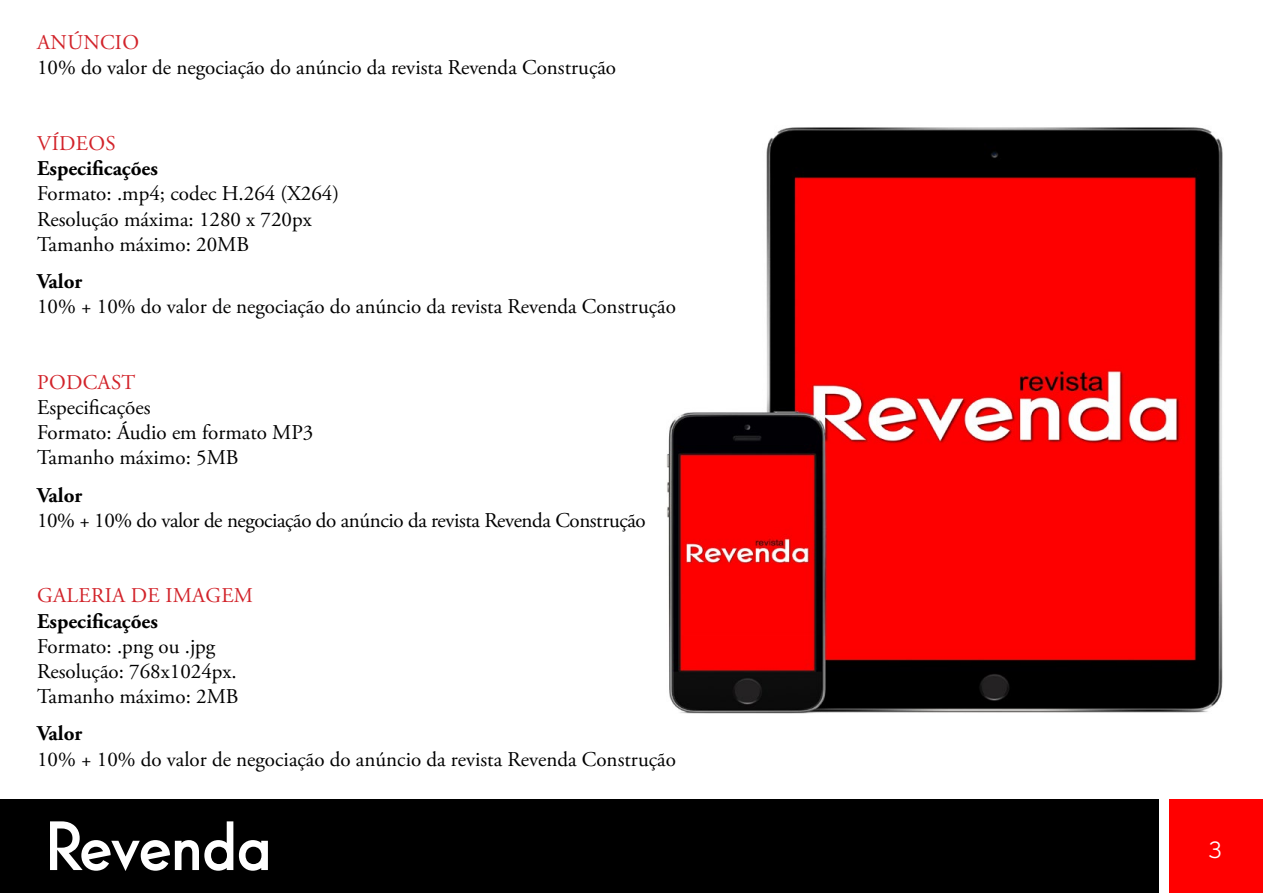
<style>
.page{position:relative;width:1263px;height:893px;background:#fff}
.page>*{position:absolute;margin:0;border:0;box-sizing:border-box;transform-origin:0 0}
.t1{font:22.5px "Nobel";color:#fff}
.t2{font:21px/25.2px "Adobe Garamond Pro";color:#000}
.t3{font:21px "Adobe Garamond Pro";letter-spacing:-.02em;color:#000}
.t4{font:700 21px "Adobe Garamond Pro";color:#000}
.t5{font:21px "Adobe Garamond Pro";letter-spacing:.015em;color:#d2232a}
</style>
<div class="page">
<div style="left:0;top:799px;width:1159px;height:94px;background:#000"></div>
<svg style="left:50px;top:821px;width:218px;height:50px"></svg>
<div style="left:1169px;top:799px;width:94px;height:94px;background:#f00"></div>
<img style="left:666px;top:127px;width:557px;height:587px">
<p class="t5" style="left:37px;top:30px;width:103px">ANúncio</p>
<p class="t2" style="left:37px;top:56px;width:580px">10% do valor de negociação do anúncio da revista Revenda Construção</p>
<p class="t5" style="left:37px;top:131px;width:80px">vídeos</p>
<p class="t4" style="left:37px;top:156px;width:122px">Especificações</p>
<p class="t2" style="left:37px;top:182px;width:303px">Formato: .mp4; codec H.264 (X264)<br>Resolução máxima: 1280 x 720px<br>Tamanho máximo: 20MB</p>
<p class="t4" style="left:37px;top:269px;width:47px">Valor</p>
<p class="t2" style="left:37px;top:295px;width:640px">10% + 10% do valor de negociação do anúncio da revista Revenda Construção</p>
<p class="t5" style="left:37px;top:370px;width:27px">PODCAS</p>
<p class="t5" style="left:122px;top:370px;width:15px">T</p>
<p class="t2" style="left:37px;top:396px;width:278px">Especificações<br>Formato: Áudio em formato MP3<br>Tamanho máximo: 5MB</p>
<p class="t4" style="left:37px;top:483px;width:47px">Valor</p>
<p class="t3" style="left:37px;top:508px;width:610px">10% + 10% do valor de negociação do anúncio da revista Revenda Construção</p>
<p class="t5" style="left:37px;top:583px;width:30px">GALERIA</p>
<p class="t5" style="left:131px;top:583px;width:124px">DE IMAGEM</p>
<p class="t4" style="left:37px;top:609px;width:122px">Especificações</p>
<p class="t2" style="left:37px;top:634px;width:203px">Formato: .png ou .jpg<br>Resolução: 768x1024px.<br>Tamanho máximo: 2MB</p>
<p class="t4" style="left:37px;top:722px;width:47px">Valor</p>
<p class="t2" style="left:37px;top:747px;width:640px">10% + 10% do valor de negociação do anúncio da revista Revenda Construção</p>
<p class="t1" style="left:1209px;top:837px;width:14px">3</p>
</div>
